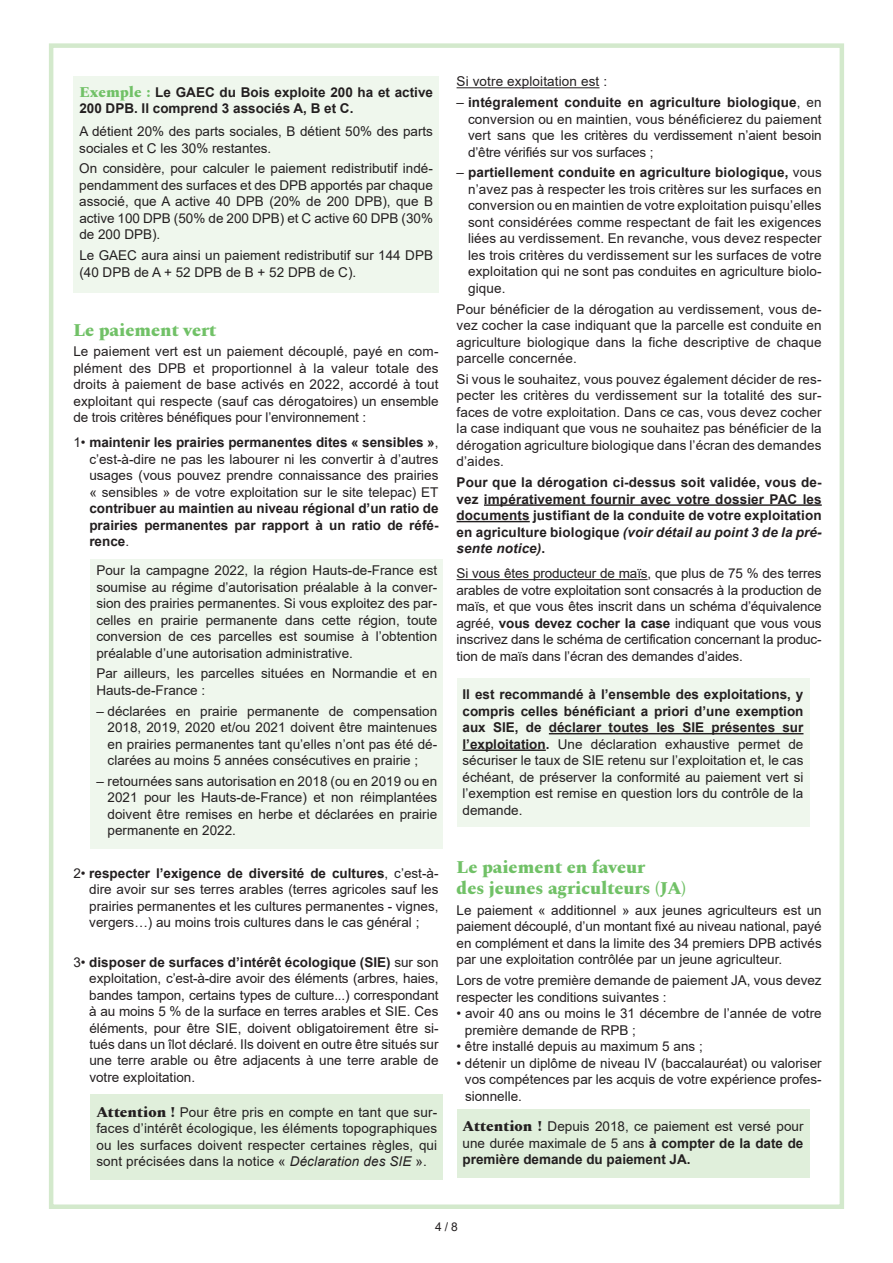
<style>
.page{position:relative;width:893px;height:1263px;background:#fff}
.page>*{position:absolute;margin:0;border:0;box-sizing:border-box;transform-origin:0 0}
.t1{font:800 18px/21px "Spectral";color:#71c167}
.t2{font:13.5px/16.5px "Arial";color:#231f20;text-align:justify}
.t3{font:700 13.5px/16.5px "Arial";color:#231f20;text-align:justify}
.t4{font:12px "Arial";color:#231f20}
.s1{font-family:"Spectral";font-weight:800;font-size:15px;color:#71c167}
.s2{font-weight:700}
.s3{font-weight:400}
.s4{font-family:"Spectral";font-weight:800;font-size:15px}
.s5{font-style:italic}
</style>
<div class="page">
<div style="left:49px;top:43px;width:795px;height:1166px;border:4px solid #d3e9cc"></div>
<div style="left:73px;top:77px;width:366px;height:216px;background:#eff7ed"></div>
<div style="left:90px;top:559px;width:353px;height:289px;background:#eff7ed"></div>
<div style="left:90px;top:1095px;width:353px;height:85px;background:#e0efdb"></div>
<hr style="left:457px;top:87px;width:142px;height:1px;background:#231f20">
<hr style="left:484px;top:504px;width:338px;height:2px;background:#231f20">
<hr style="left:457px;top:521px;width:73px;height:1px;background:#231f20">
<hr style="left:457px;top:579px;width:191px;height:1px;background:#231f20">
<div style="left:457px;top:678px;width:352px;height:148px;background:#eff7ed"></div>
<hr style="left:549px;top:733px;width:254px;height:1px;background:#231f20">
<hr style="left:463px;top:749px;width:83px;height:2px;background:#231f20">
<div style="left:457px;top:1109px;width:352px;height:68px;background:#e0efdb"></div>
<p class="t3" style="left:79px;top:84px;width:355px"><span class="s1">Exemple :</span> Le GAEC du Bois exploite 200 ha et active<br>200 DPB. Il comprend 3 associés A, B et C.</p>
<p class="t2" style="left:79px;top:123px;width:355px">A détient 20% des parts sociales, B détient 50% des parts sociales et C les 30% restantes.</p>
<p class="t2" style="left:79px;top:160px;width:355px">On considère, pour calculer le paiement redistributif indé&shy;pendamment des surfaces et des DPB apportés par chaque associé, que A active 40 DPB (20% de 200 DPB), que B active 100 DPB (50% de 200 DPB) et C active 60 DPB (30% de 200 DPB).</p>
<p class="t2" style="left:79px;top:247px;width:355px">Le GAEC aura ainsi un paiement redistributif sur 144 DPB (40 DPB de A + 52 DPB de B + 52 DPB de C).</p>
<h1 class="t1" style="left:73px;top:318px;width:145px">Le paiement vert</h1>
<p class="t2" style="left:73px;top:343px;width:367px">Le paiement vert est un paiement découplé, payé en com&shy;plément des DPB et proportionnel à la valeur totale des droits à paiement de base activés en 2022, accordé à tout exploitant qui respecte (sauf cas dérogatoires) un ensemble de trois critères bénéfiques pour l’environnement :</p>
<p class="t2" style="left:89px;top:434px;width:351px;text-indent:-16px">1• <span class="s2">maintenir les prairies permanentes dites « sensibles »</span>, c’est-à-dire ne pas les labourer ni les convertir à d’autres usages (vous pouvez prendre connaissance des prairies « sensibles » de votre exploitation sur le site telepac) ET</p>
<p class="t3" style="left:89px;top:501px;width:351px">contribuer au maintien au niveau régional d’un ratio de prairies permanentes par rapport à un ratio de réfé&shy;rence<span class="s3">.</span></p>
<p class="t2" style="left:96px;top:562px;width:342px">Pour la campagne 2022, la région Hauts-de-France est soumise au régime d’autorisation préalable à la conver&shy;sion des prairies permanentes. Si vous exploitez des par&shy;celles en prairie permanente dans cette région, toute conversion de ces parcelles est soumise à l’obtention préalable d’une autorisation administrative.</p>
<p class="t2" style="left:96px;top:665px;width:342px">Par ailleurs, les parcelles situées en Normandie et en<br>Hauts-de-France :</p>
<p class="t2" style="left:108px;top:702px;width:331px;text-indent:-11px">– déclarées en prairie permanente de compensation 2018, 2019, 2020 et/ou 2021 doivent être maintenues en prairies permanentes tant qu’elles n’ont pas été dé&shy;clarées au moins 5 années consécutives en prairie ;</p>
<p class="t2" style="left:108px;top:773px;width:331px;text-indent:-11px">– retournées sans autorisation en 2018 (ou en 2019 ou en 2021 pour les Hauts-de-France) et non réimplantées doivent être remises en herbe et déclarées en prairie permanente en 2022.</p>
<p class="t2" style="left:89px;top:864px;width:351px;text-indent:-16px">2• <span class="s2">respecter l’exigence de diversité de cultures</span>, c’est-à&shy;dire avoir sur ses terres arables (terres agricoles sauf les prairies permanentes et les cultures permanentes - vignes, vergers…) au moins trois cultures dans le cas général ;</p>
<p class="t2" style="left:89px;top:953px;width:351px;text-indent:-16px">3• <span class="s2">disposer de surfaces d’intérêt écologique (SIE)</span> sur son exploitation, c’est-à-dire avoir des éléments (arbres, haies, bandes tampon, certains types de culture...) correspondant à au moins 5 % de la surface en terres arables et SIE. Ces éléments, pour être SIE, doivent obligatoirement être si&shy;tués dans un îlot déclaré. Ils doivent en outre être situés sur une terre arable ou être adjacents à une terre arable de votre exploitation.</p>
<p class="t2" style="left:96px;top:1103px;width:342px"><span class="s4">Attention !</span> Pour être pris en compte en tant que sur&shy;faces d’intérêt écologique, les éléments topographiques ou les surfaces doivent respecter certaines règles, qui sont précisées dans la notice « <span class="s5">Déclaration des SIE</span> ».</p>
<p class="t2" style="left:457px;top:73px;width:152px">Si votre exploitation est :</p>
<p class="t2" style="left:468px;top:94px;width:355px;text-indent:-12px">– <span class="s2">intégralement conduite en agriculture biologique</span>, en conversion ou en maintien, vous bénéficierez du paiement vert sans que les critères du verdissement n’aient besoin d’être vérifiés sur vos surfaces ;</p>
<p class="t2" style="left:468px;top:164px;width:355px;text-indent:-12px">– <span class="s2">partiellement conduite en agriculture biologique,</span> vous n’avez pas à respecter les trois critères sur les surfaces en conversion ou en maintien de votre exploitation puisqu’elles sont considérées comme respectant de fait les exigences liées au verdissement. En revanche, vous devez respecter les trois critères du verdissement sur les surfaces de votre exploitation qui ne sont pas conduites en agriculture biolo&shy;gique.</p>
<p class="t2" style="left:456px;top:301px;width:367px">Pour bénéficier de la dérogation au verdissement, vous de&shy;vez cocher la case indiquant que la parcelle est conduite en agriculture biologique dans la fiche descriptive de chaque parcelle concernée.</p>
<p class="t2" style="left:457px;top:371px;width:367px">Si vous le souhaitez, vous pouvez également décider de res&shy;pecter les critères du verdissement sur la totalité des sur&shy;faces de votre exploitation. Dans ce cas, vous devez cocher la case indiquant que vous ne souhaitez pas bénéficier de la dérogation agriculture biologique dans l’écran des demandes d’aides.</p>
<p class="t3" style="left:457px;top:474px;width:367px">Pour que la dérogation ci-dessus soit validée, vous de&shy;vez impérativement fournir avec votre dossier PAC les documents justifiant de la conduite de votre exploitation en agriculture biologique <span class="s5">(voir détail au point 3 de la pré&shy;sente notice)</span>.</p>
<p class="t2" style="left:456px;top:565px;width:367px">Si vous êtes producteur de maïs, que plus de 75 % des terres arables de votre exploitation sont consacrés à la production de maïs, et que vous êtes inscrit dans un schéma d’équivalence agréé, <span class="s2">vous devez cocher la case</span> indiquant que vous vous inscrivez dans le schéma de certification concernant la produc&shy;tion de maïs dans l’écran des demandes d’aides.</p>
<p class="t2" style="left:463px;top:686px;width:343px"><span class="s2">Il est recommandé à l’ensemble des exploitations, y compris celles bénéficiant a priori d’une exemption aux SIE, de déclarer toutes les SIE présentes sur l’exploitation.</span> Une déclaration exhaustive permet de sécuriser le taux de SIE retenu sur l’exploitation et, le cas échéant, de préserver la conformité au paiement vert si l’exemption est remise en question lors du contrôle de la demande.</p>
<h1 class="t1" style="left:457px;top:855px;width:231px">Le paiement en faveur<br>des jeunes agriculteurs (JA)</h1>
<p class="t2" style="left:457px;top:902px;width:367px">Le paiement « additionnel » aux jeunes agriculteurs est un paiement découplé, d’un montant fixé au niveau national, payé en complément et dans la limite des 34 premiers DPB activés par une exploitation contrôlée par un jeune agriculteur.</p>
<p class="t2" style="left:457px;top:972px;width:367px">Lors de votre première demande de paiement JA, vous devez respecter les conditions suivantes :</p>
<p class="t2" style="left:465px;top:1005px;width:358px;text-indent:-8px">• avoir 40 ans ou moins le 31 décembre de l’année de votre première demande de RPB ;</p>
<p class="t2" style="left:456px;top:1038px;width:248px">• être installé depuis au maximum 5 ans ;</p>
<p class="t2" style="left:465px;top:1054px;width:358px;text-indent:-8px">• détenir un diplôme de niveau IV (baccalauréat) ou valoriser vos compétences par les acquis de votre expérience profes&shy;sionnelle.</p>
<p class="t2" style="left:463px;top:1118px;width:342px"><span class="s4">Attention !</span> Depuis 2018, ce paiement est versé pour une durée maximale de 5 ans <span class="s2">à compter de la date de première demande du paiement JA.</span></p>
<p class="t4" style="left:435px;top:1219px;width:24px">4 / 8</p>
</div>
